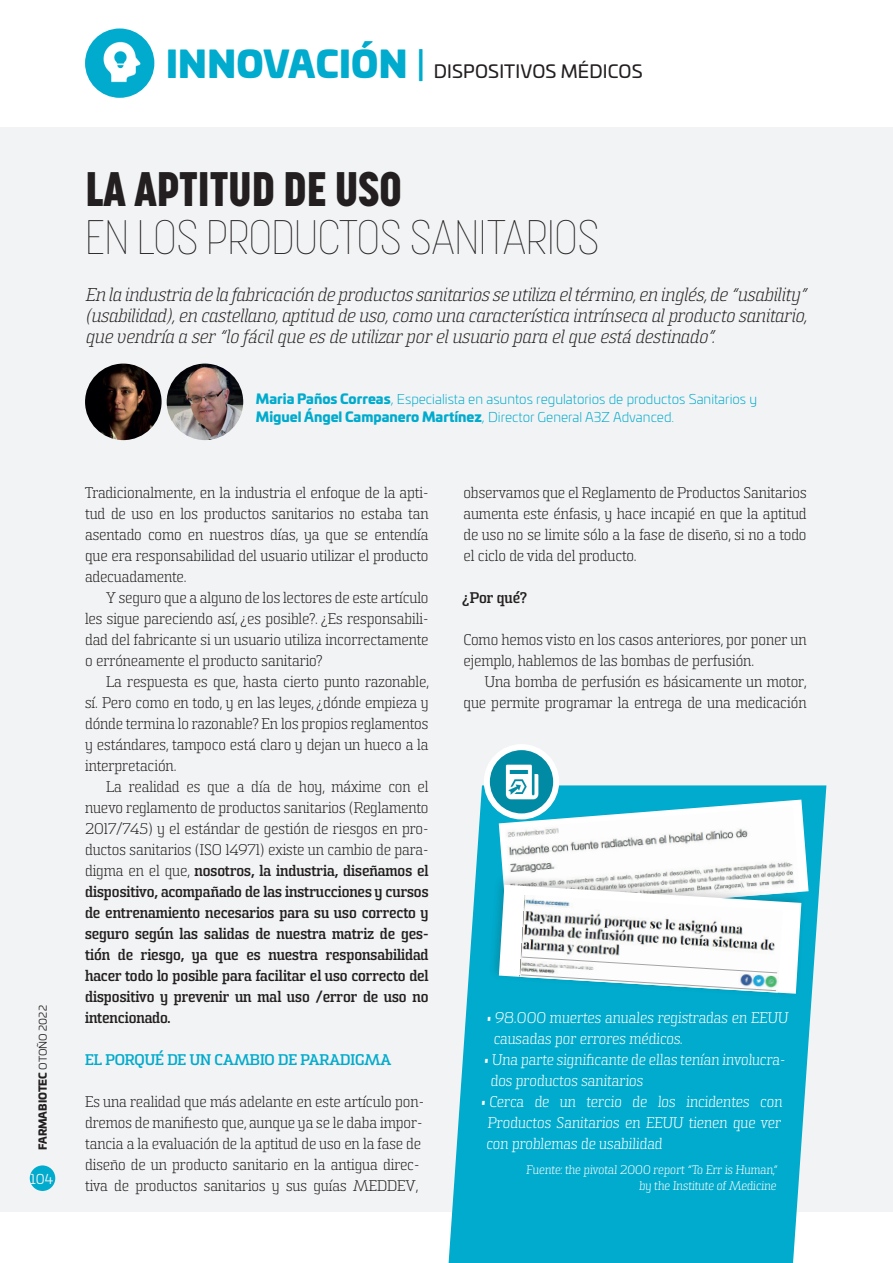
<style>
.page{position:relative;width:893px;height:1263px;background:#fff}
.page>*{position:absolute;margin:0;border:0;box-sizing:border-box;transform-origin:0 0}
.t1{font:100 48px "Korolev Condensed";letter-spacing:-.01em;color:#231f20}
.t2{font:800 48px "Korolev Condensed";letter-spacing:-.01em;color:#231f20}
.t3{font:italic 300 18px/21px "Sommet Slab";color:#231f20;text-align:justify}
.t4{font:18px "Univia Pro";letter-spacing:.01em;color:#231f20}
.t5{font:300 15px/21px "Sommet Slab";color:#231f20;text-align:justify}
.t6{font:700 15px/21px "Sommet Slab";letter-spacing:-.005em;color:#231f20;text-align:justify}
.t7{font:300 15px/21px "Sommet Slab";color:#fff}
.t8{font:700 15px "Sommet Slab";color:#00abcd}
.t9{font:300 13.5px/18px "Univia Pro";color:#00abcd}
.t10{font:13.5px "Univia Pro";color:#f2f3f4}
.t11{font:300 12px/16.5px "Sommet Slab";color:#fff;text-align:right}
.t12{font:900 10.5px "Univia Pro";color:#231f20}
.s1{font-family:"Univia Pro Ultra";font-size:36px;color:#00abcd}
.s2{font-size:36px;color:#00abcd}
.s3{font-weight:400}
.s4{font-weight:900}
.s5{font-weight:300}
</style>
<div class="page">
<div style="left:0;top:128px;width:893px;height:1084px;background:#f2f3f4"></div>
<svg style="left:449px;top:785px;width:377px;height:478px;fill:#00abcd"></svg>
<svg style="left:487px;top:747px;width:69px;height:69px"></svg>
<img style="left:502px;top:762px;width:39px;height:37px">
<div style="left:484px;top:744px;width:75px;height:75px;border:6px solid #fff;border-radius:50%"></div>
<div style="left:488px;top:873px;width:318px;height:125px;background:#231f20;opacity:.2"></div>
<svg style="left:499px;top:799px;width:310px;height:195px"></svg>
<img style="left:519px;top:895px;width:264px;height:98px">
<div style="left:30px;top:1165px;width:25px;height:26px;background:#00abcd;border-radius:50%"></div>
<div style="left:85px;top:28px;width:69px;height:70px;background:#00abcd;border-radius:50%"></div>
<img style="left:103px;top:41px;width:38px;height:42px">
<img style="left:85px;top:364px;width:77px;height:76px;border-radius:38px">
<img style="left:167px;top:364px;width:76px;height:76px;border-radius:38px">
<p class="t4" style="left:166px;top:57px;width:478px"><span class="s1">INNOVACIÓN</span> <span class="s2">|</span> DISPOSITIVOS MÉDICOS</p>
<p class="t12" style="left:34px;top:1150px;width:146px;rotate:-90deg">FARMABIOTEC <span class="s3">OTOÑO 2022</span></p>
<p class="t10" style="left:30px;top:1169px;width:25px">104</p>
<h1 class="t2" style="left:85px;top:160px;width:318px">LA APTITUD DE USO</h1>
<h1 class="t1" style="left:85px;top:209px;width:516px">EN LOS PRODUCTOS SANITARIOS</h1>
<p class="t3" style="left:85px;top:285px;width:723px">En la industria de la fabricación de productos sanitarios se utiliza el término, en inglés, de “usability” (usabilidad), en castellano, aptitud de uso, como una característica intrínseca al producto sanitario, que vendría a ser “lo fácil que es de utilizar por el usuario para el que está destinado”.</p>
<p class="t9" style="left:256px;top:389px;width:503px"><span class="s4">Maria Paños Correas</span>, Especialista en asuntos regulatorios de productos Sanitarios y<br><span class="s4">Miguel Ángel Campanero Martínez</span>, Director General A3Z Advanced.</p>
<p class="t5" style="left:85px;top:482px;width:345px">Tradicionalmente, en la industria el enfoque de la apti&shy;tud de uso en los productos sanitarios no estaba tan asentado como en nuestros días, ya que se entendía que era responsabilidad del usuario utilizar el producto adecuadamente.</p>
<p class="t5" style="left:85px;top:587px;width:345px;text-indent:21px">Y seguro que a alguno de los lectores de este artículo les sigue pareciendo así, ¿es posible?. ¿Es responsabili&shy;dad del fabricante si un usuario utiliza incorrectamente o erróneamente el producto sanitario?</p>
<p class="t5" style="left:85px;top:671px;width:345px;text-indent:21px">La respuesta es que, hasta cierto punto razonable, sí. Pero como en todo, y en las leyes, ¿dónde empieza y dónde termina lo razonable? En los propios reglamentos y estándares, tampoco está claro y dejan un hueco a la interpretación.</p>
<p class="t6" style="left:85px;top:776px;width:345px;text-indent:21px"><span class="s5">La realidad es que a día de hoy, máxime con el nuevo reglamento de productos sanitarios (Reglamento 2017/745) y el estándar de gestión de riesgos en pro&shy;ductos sanitarios (ISO 14971) existe un cambio de para&shy;digma en el que,</span> nosotros, la industria, diseñamos el dispositivo, acompañado de las instrucciones y cursos de entrenamiento necesarios para su uso correcto y seguro según las salidas de nuestra matriz de ges&shy;tión de riesgo, ya que es nuestra responsabilidad hacer todo lo posible para facilitar el uso correcto del dispositivo y prevenir un mal uso /error de uso no intencionado.</p>
<p class="t8" style="left:85px;top:1050px;width:308px">EL PORQUÉ DE UN CAMBIO DE PARADIGMA</p>
<p class="t5" style="left:85px;top:1091px;width:341px;text-align:left">Es una realidad que más adelante en este artículo pon&shy;dremos de manifiesto que, aunque ya se le daba impor&shy;tancia a la evaluación de la aptitud de uso en la fase de diseño de un producto sanitario en la antigua direc&shy;tiva de productos sanitarios y sus guías MEDDEV,</p>
<p class="t5" style="left:463px;top:482px;width:345px">observamos que el Reglamento de Productos Sanitarios aumenta este énfasis, y hace incapié en que la aptitud de uso no se limite sólo a la fase de diseño, si no a todo el ciclo de vida del producto.</p>
<p class="t6" style="left:463px;top:587px;width:65px">¿Por qué?</p>
<p class="t5" style="left:463px;top:629px;width:345px">Como hemos visto en los casos anteriores, por poner un ejemplo, hablemos de las bombas de perfusión.</p>
<p class="t5" style="left:463px;top:671px;width:345px;text-align:right">Una bomba de perfusión es básicamente un motor, que permite programar la entrega de una medicación</p>
<p class="t7" style="left:493px;top:1007px;width:298px;text-indent:-7px">• 98.000 muertes anuales registradas en EEUU causadas por errores médicos.</p>
<p class="t7" style="left:490px;top:1049px;width:298px;text-indent:-7px">• Una parte significante de ellas tenían involucra&shy;dos productos sanitarios</p>
<p class="t7" style="left:486px;top:1091px;width:299px;text-align:justify;text-indent:-5px">• Cerca de un tercio de los incidentes con Productos Sanitarios en EEUU tienen que ver con problemas de usabilidad</p>
<p class="t11" style="left:526px;top:1161px;width:254px">Fuente: the pivotal 2000 report “To Err is Human,” by the Institute of Medicine</p>
</div>
